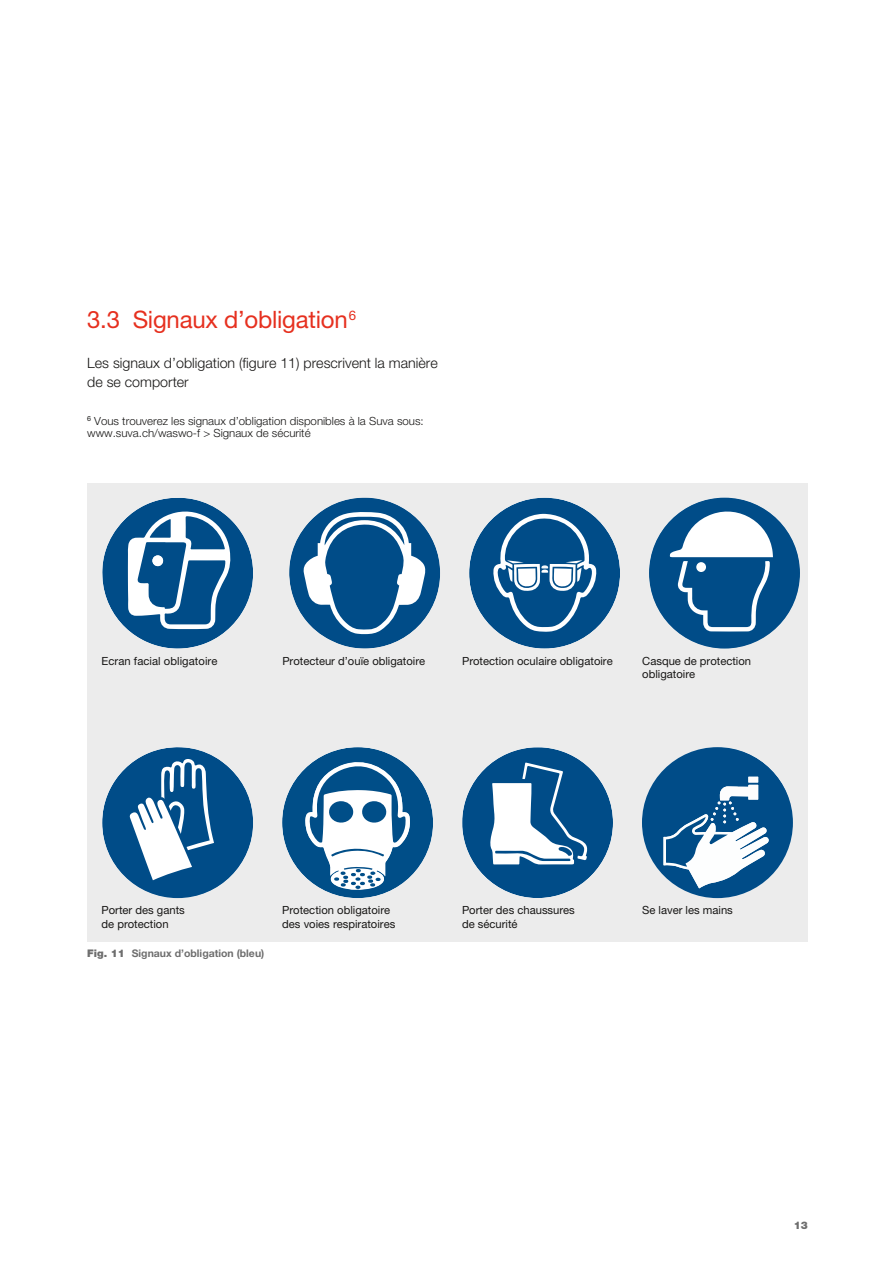
<style>
.page{position:relative;width:893px;height:1263px;background:#fff}
.page>*{position:absolute;margin:0;border:0;box-sizing:border-box;transform-origin:0 0}
.t1{font:24px "Helvetica Neue LT Std";letter-spacing:-.01em;color:#e6301f}
.t2{font:300 14.25px/19.2px "Helvetica Neue LT Std";color:#181716}
.t3{font:11.25px/13.5px "Helvetica Neue LT Std";color:#181716}
.t4{font:300 11.25px/12px "Helvetica Neue LT Std";color:#181716}
.t5{font:700 10.5px "Helvetica Neue LT Std";color:#6e6e6e}
.t6{font:900 10.5px "Helvetica Neue LT Std";color:#6e6e6e}
.s1{font-weight:900}
</style>
<div class="page">
<div style="left:87px;top:483px;width:721px;height:458px;background:#ececec"></div>
<svg style="left:102px;top:498px;width:151px;height:151px"></svg>
<div style="left:152px;top:555px;width:11px;height:11px;background:#fff;border-radius:50%"></div>
<svg style="left:102px;top:747px;width:151px;height:151px"></svg>
<svg style="left:282px;top:747px;width:151px;height:151px"></svg>
<svg style="left:462px;top:747px;width:151px;height:151px"></svg>
<svg style="left:642px;top:747px;width:151px;height:151px"></svg>
<svg style="left:289px;top:498px;width:151px;height:151px"></svg>
<div style="left:469px;top:498px;width:151px;height:151px;background:#004c88;border-radius:50%"></div>
<svg style="left:493px;top:514px;width:104px;height:118px"></svg>
<svg style="left:649px;top:498px;width:151px;height:151px"></svg>
<h1 class="t1" style="left:87px;top:305px;width:271px">3.3 Signaux d’obligation<sup>6</sup></h1>
<p class="t2" style="left:87px;top:353px;width:352px">Les signaux d’obligation (figure 11) prescrivent la manière de se comporter</p>
<p class="t4" style="left:87px;top:415px;width:338px"><sup>6</sup> Vous trouverez les signaux d’obligation disponibles à la Suva sous: www.suva.ch/waswo-f &gt; Signaux de sécurité</p>
<p class="t3" style="left:102px;top:654px;width:117px">Ecran facial obligatoire</p>
<p class="t3" style="left:282px;top:654px;width:144px">Protecteur d’ouïe obligatoire</p>
<p class="t3" style="left:462px;top:654px;width:152px">Protection oculaire obligatoire</p>
<p class="t3" style="left:642px;top:654px;width:110px">Casque de protection obligatoire</p>
<p class="t3" style="left:102px;top:903px;width:85px">Porter des gants de protection</p>
<p class="t5" style="left:87px;top:947px;width:179px"><span class="s1">Fig. 11</span> Signaux d’obligation (bleu)</p>
<p class="t3" style="left:282px;top:903px;width:115px">Protection obligatoire des voies respiratoires</p>
<p class="t3" style="left:462px;top:903px;width:114px">Porter des chaussures de sécurité</p>
<p class="t3" style="left:642px;top:903px;width:92px">Se laver les mains</p>
<p class="t6" style="left:794px;top:1219px;width:16px">13</p>
</div>
